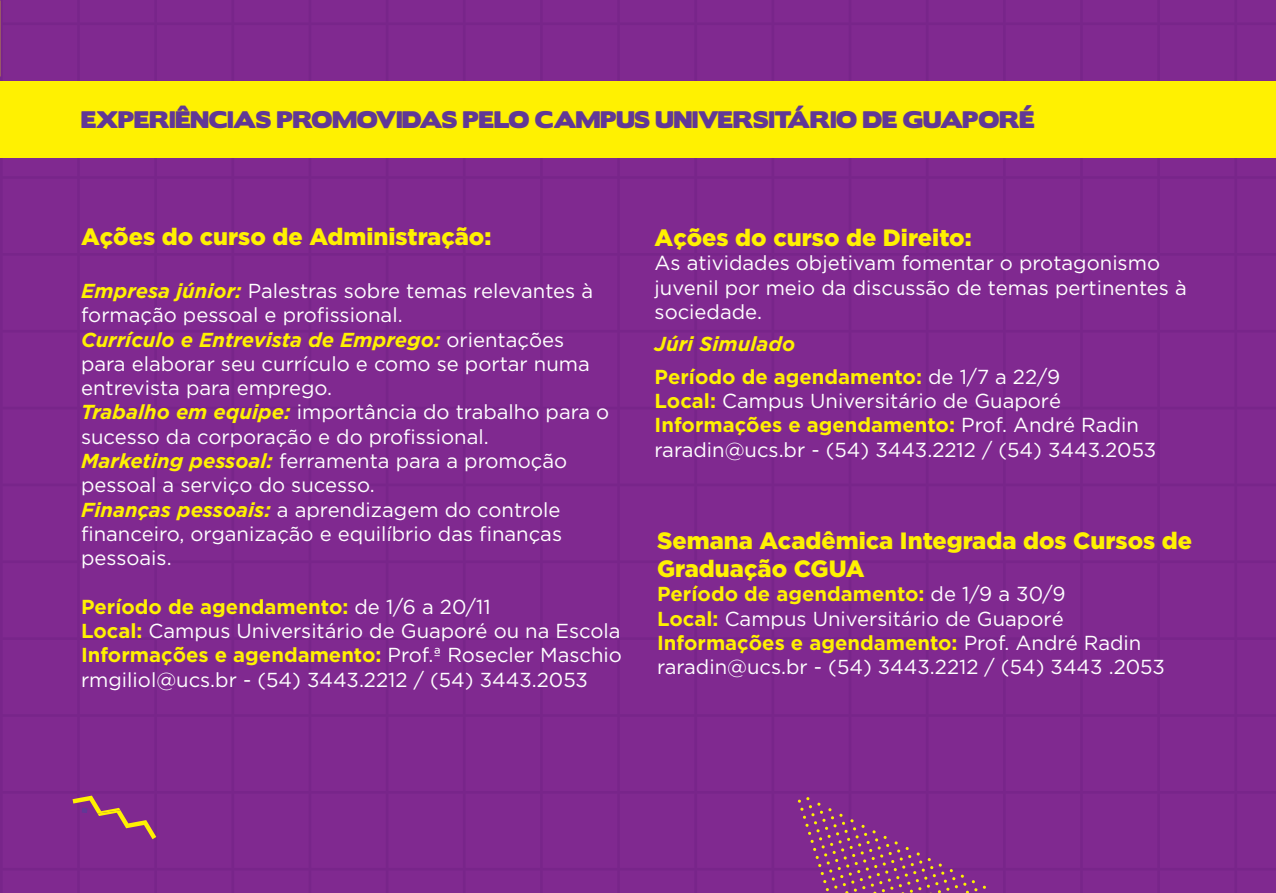
<style>
.page{position:relative;width:1276px;height:893px;background:#802990}
.page>*{position:absolute;margin:0;border:0;box-sizing:border-box;transform-origin:0 0}
.t1{font:900 23.62px/28.3px "Gotham";color:#fff101}
.t2{font:21.38px "Boris Black Bloxx";letter-spacing:-.005em;color:#613896}
.t3{font:20.25px/24.3px "Gotham";color:#fff}
.t4{font:700 20.25px/32.4px "Gotham";color:#fff101}
.s1{font-weight:700;font-style:italic;color:#fff101}
.s2{font-weight:700;color:#fff101}
.s3{font-style:italic}
.s4{font-weight:400;color:#fff}
</style>
<div class="page">
<hr style="left:2px;top:0;width:1274px;height:1px;background:#613896">
<hr style="left:2px;top:22px;width:1274px;height:3px;background:#613896">
<hr style="left:2px;top:176px;width:1274px;height:3px;background:#613896">
<hr style="left:2px;top:253px;width:1274px;height:3px;background:#613896">
<hr style="left:2px;top:330px;width:1274px;height:3px;background:#613896">
<hr style="left:2px;top:484px;width:1274px;height:2px;background:#613896">
<hr style="left:2px;top:407px;width:1274px;height:2px;background:#613896">
<hr style="left:2px;top:560px;width:1274px;height:3px;background:#613896">
<hr style="left:2px;top:637px;width:1274px;height:3px;background:#613896">
<hr style="left:2px;top:714px;width:1274px;height:3px;background:#613896">
<hr style="left:2px;top:791px;width:1274px;height:3px;background:#613896">
<hr style="left:2px;top:868px;width:1274px;height:2px;background:#613896">
<hr style="left:2px;top:892px;width:1274px;height:1px;background:#613896">
<hr style="left:77px;top:0;width:3px;height:893px;background:#613896">
<hr style="left:0;top:0;width:3px;height:893px;background:#613896">
<hr style="left:1275px;top:0;width:1px;height:893px;background:#613896">
<hr style="left:154px;top:0;width:3px;height:893px;background:#613896">
<hr style="left:231px;top:0;width:3px;height:893px;background:#613896">
<hr style="left:309px;top:0;width:2px;height:893px;background:#613896">
<hr style="left:386px;top:0;width:2px;height:893px;background:#613896">
<hr style="left:463px;top:0;width:2px;height:893px;background:#613896">
<hr style="left:540px;top:0;width:3px;height:893px;background:#613896">
<hr style="left:694px;top:0;width:3px;height:893px;background:#613896">
<hr style="left:617px;top:0;width:3px;height:893px;background:#613896">
<hr style="left:771px;top:0;width:3px;height:893px;background:#613896">
<hr style="left:848px;top:0;width:3px;height:893px;background:#613896">
<hr style="left:926px;top:0;width:2px;height:893px;background:#613896">
<hr style="left:1003px;top:0;width:2px;height:893px;background:#613896">
<hr style="left:1080px;top:0;width:2px;height:893px;background:#613896">
<hr style="left:1157px;top:0;width:3px;height:893px;background:#613896">
<hr style="left:1234px;top:0;width:3px;height:893px;background:#613896">
<div style="left:0;top:81px;width:1276px;height:76px;background:#fff101"></div>
<svg style="left:797px;top:797px;width:189px;height:96px"></svg>
<svg style="left:73px;top:796px;width:83px;height:43px"></svg>
<p class="t2" style="left:81px;top:103px;width:955px">EXPERIÊNCIAS PROMOVIDAS PELO CAMPUS UNIVERSITÁRIO DE GUAPORÉ</p>
<p class="t1" style="left:81px;top:222px;width:412px">Ações do curso de Administração:</p>
<p class="t3" style="left:81px;top:278px;width:530px"><span class="s1">Empresa júnior:</span> Palestras sobre temas relevantes à formação pessoal e profissional.<br><span class="s1">Currículo e Entrevista de Emprego:</span> orientações para elaborar seu currículo e como se portar numa entrevista para emprego.<br><span class="s1">Trabalho em equipe:</span> importância do trabalho para o sucesso da corporação e do profissional.<br><span class="s1">Marketing pessoal:</span> ferramenta para a promoção pessoal a serviço do sucesso.<br><span class="s1">Finanças pessoais:</span> a aprendizagem do controle financeiro, organização e equilíbrio das finanças pessoais.</p>
<p class="t3" style="left:81px;top:594px;width:542px"><span class="s2">Período de agendamento:</span> de 1/6 a 20/11<br><span class="s2">Local:</span> Campus Universitário de Guaporé ou na Escola <span class="s2">Informações e agendamento:</span> Prof.ª Rosecler Maschio rmgiliol@ucs.br - (54) 3443.2212 / (54) 3443.2053</p>
<p class="t1" style="left:654px;top:223px;width:318px">Ações do curso de Direito:</p>
<p class="t3" style="left:654px;top:251px;width:534px">As atividades objetivam fomentar o protagonismo juvenil por meio da discussão de temas pertinentes à sociedade.</p>
<p class="t4" style="left:654px;top:327px;width:407px"><span class="s3">Júri Simulado<br></span>Período de agendamento: <span class="s4">de 1/7 a 22/9</span></p>
<p class="t3" style="left:654px;top:388px;width:503px"><span class="s2">Local:</span> Campus Universitário de Guaporé<br><span class="s2">Informações e agendamento:</span> Prof. André Radin raradin@ucs.br - (54) 3443.2212 / (54) 3443.2053</p>
<p class="t1" style="left:657px;top:526px;width:536px">Semana Acadêmica Integrada dos Cursos de<br>Graduação CGUA</p>
<p class="t3" style="left:657px;top:582px;width:509px"><span class="s2">Período de agendamento:</span> de 1/9 a 30/9<br><span class="s2">Local:</span> Campus Universitário de Guaporé <span class="s2">Informações e agendamento:</span> Prof. André Radin raradin@ucs.br - (54) 3443.2212 / (54) 3443 .2053</p>
</div>
